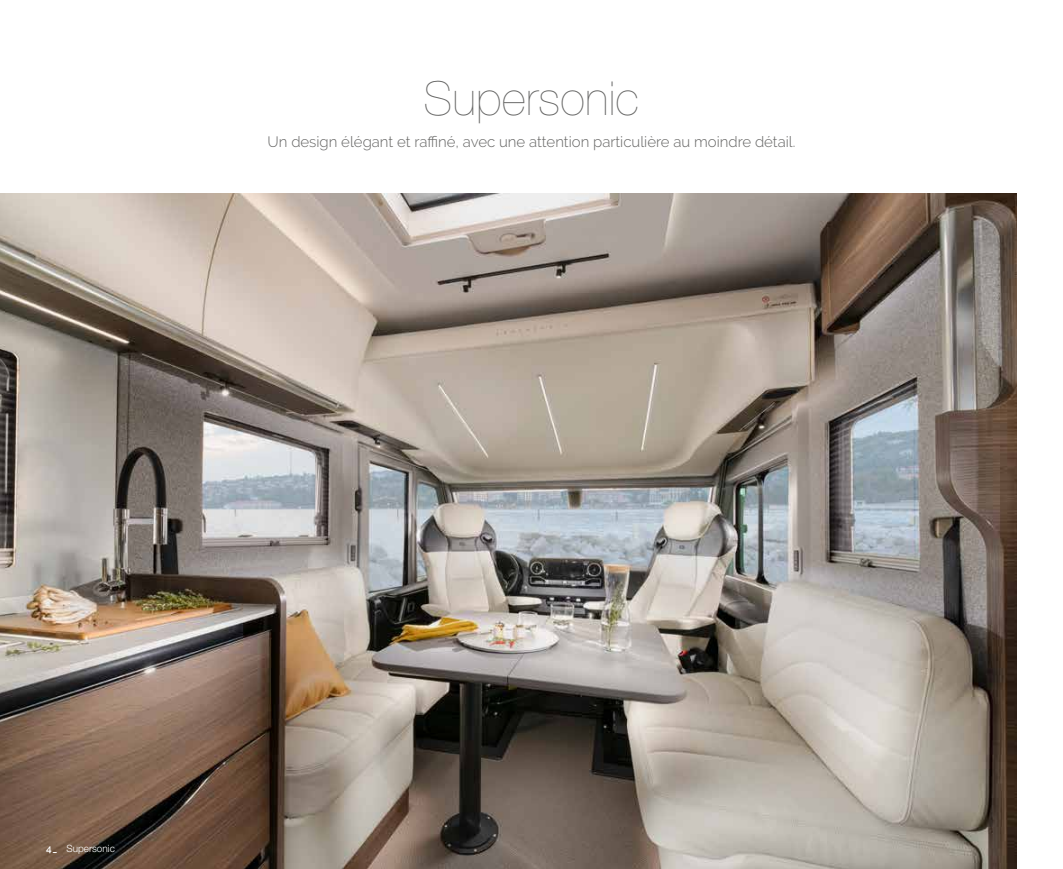
<style>
.page{position:relative;width:1063px;height:869px;background:#fff}
.page>*{position:absolute;margin:0;border:0;box-sizing:border-box;transform-origin:0 0}
.t1{font:200 46.88px "Helvetica Neue LT Pro";letter-spacing:.01em;color:#646463}
.t2{font:300 15px "Raleway";color:#646463}
.t3{font:300 10px "Helvetica Neue LT Pro";color:#fff}
.s1{font-family:"Raleway";font-weight:600}
</style>
<div class="page">
<img style="left:0;top:193px;width:1017px;height:675px">
<h1 class="t1" style="left:424px;top:71px;width:217px">Supersonic</h1>
<p class="t2" style="left:268px;top:133px;width:529px">Un design élégant et raffiné, avec une attention particulière au moindre détail.</p>
<p class="t3" style="left:46px;top:842px;width:70px"><span class="s1">4_</span> Supersonic</p>
</div>
